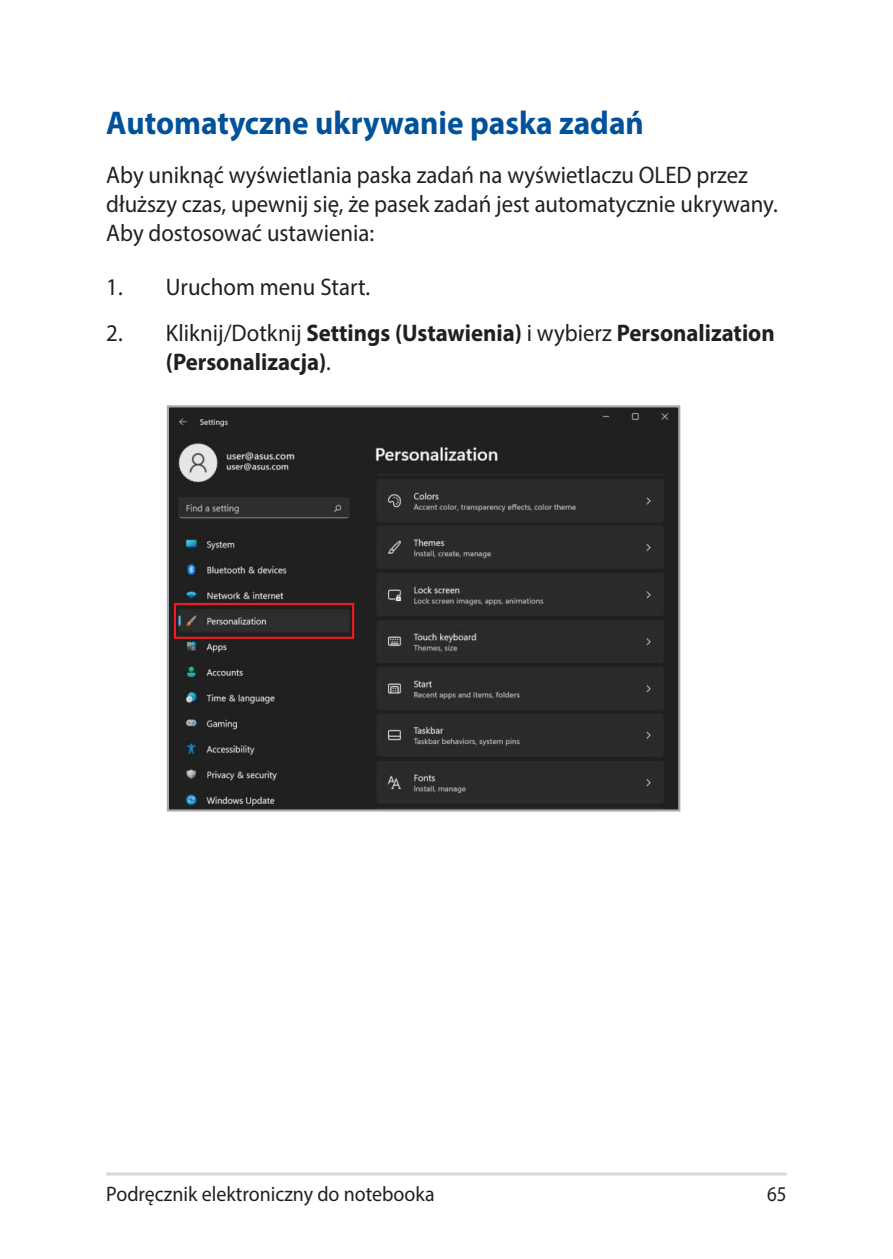
<style>
.page{position:relative;width:893px;height:1259px;background:#fff}
.page>*{position:absolute;margin:0;border:0;box-sizing:border-box;transform-origin:0 0}
.t1{font:700 33px "Myriad Pro";color:#01529a;scale:.95 1}
.t2{font:24px/28.8px "Myriad Pro";color:#231f20;scale:.95 1}
.t3{font:700 24px/28.8px "Myriad Pro";color:#231f20;scale:.95 1}
.t4{font:21px "Myriad Pro";color:#231f20;scale:.95 1}
.t5{font:21px "Myriad Pro";color:#231f20;scale:.9 1}
.s1{font-weight:400}
</style>
<div class="page">
<hr style="left:106px;top:1172px;width:681px;height:3px;background:#d8d8d8">
<img style="left:170px;top:408px;width:507px;height:400px">
<div style="left:167px;top:405px;width:513px;height:406px;border:2px solid #a8a9ad"></div>
<div style="left:174px;top:603px;width:180px;height:36px;border:2px solid #ee1d23"></div>
<h1 class="t1" style="left:106px;top:106px;width:567px">Automatyczne ukrywanie paska zadań</h1>
<p class="t2" style="left:106px;top:161px;width:708px">Aby uniknąć wyświetlania paska zadań na wyświetlaczu OLED przez dłuższy czas, upewnij się, że pasek zadań jest automatycznie ukrywany.<br>Aby dostosować ustawienia:</p>
<p class="t2" style="left:106px;top:273px;width:279px">1. Uruchom menu Start.</p>
<p class="t3" style="left:166px;top:319px;width:642px;text-indent:-60px"><span class="s1">2. Kliknij/Dotknij</span> Settings (Ustawienia) <span class="s1">i wybierz</span> Personalization (Personalizacja)<span class="s1">.</span></p>
<p class="t4" style="left:106px;top:1185px;width:347px">Podręcznik elektroniczny do notebooka</p>
<p class="t5" style="left:767px;top:1183px;width:23px">65</p>
</div>
